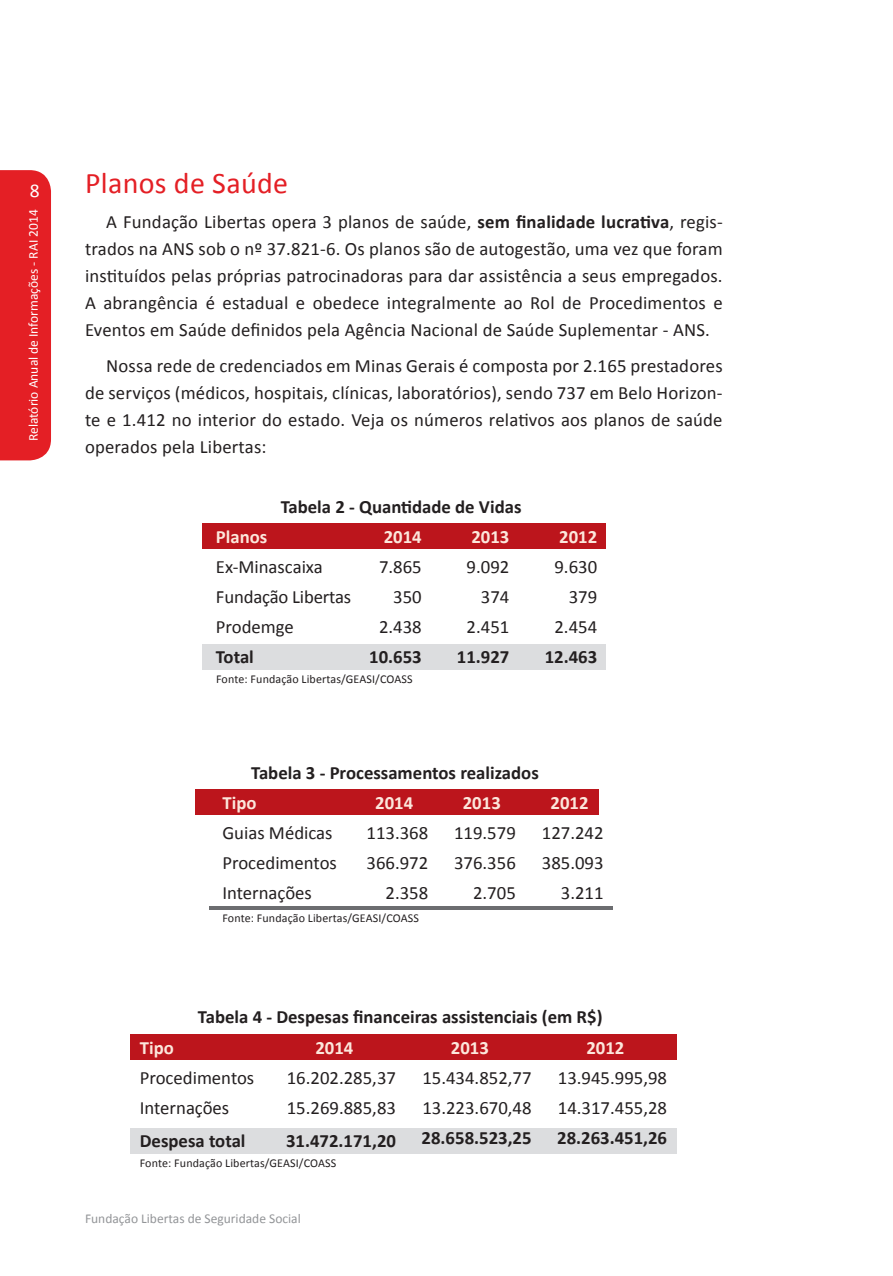
<style>
.page{position:relative;width:893px;height:1276px;background:#fff}
.page>*{position:absolute;margin:0;border:0;box-sizing:border-box;transform-origin:0 0}
.t1{font:30px "Calibri";letter-spacing:.01em;color:#e41f25}
.t2{font:19.5px "Calibri";color:#fff}
.t3{font:18.75px/30px "Calibri";color:#231f20}
.t4{font:700 18.75px "Calibri";color:#231f20}
.t5{font:700 18.75px "Calibri";color:#fce7dc}
.t6{font:13.5px "Calibri";color:#fff}
.t7{font:13.5px "Calibri";color:#939598}
.t8{font:12px "Calibri";letter-spacing:.01em;color:#231f20}
.s1{font-weight:700}
</style>
<div class="page">
<div style="left:0;top:170px;width:51px;height:290px;background:#e41f25"></div>
<div style="left:131px;top:1034px;width:546px;height:25px;background:#bc151c"></div>
<div style="left:131px;top:1128px;width:546px;height:25px;background:#dcdddf"></div>
<div style="left:202px;top:524px;width:403px;height:25px;background:#bc151c"></div>
<div style="left:203px;top:644px;width:403px;height:25px;background:#dcdddf"></div>
<div style="left:196px;top:789px;width:403px;height:26px;background:#bc151c"></div>
<hr style="left:209px;top:906px;width:403px;height:3px;background:#6c6d70">
<p class="t2" style="left:30px;top:178px;width:11px">8</p>
<p class="t6" style="left:25px;top:441px;width:233px;rotate:-90deg">Relatório Anual de Informações - RAI 2014</p>
<h1 class="t1" style="left:85px;top:164px;width:205px">Planos de Saúde</h1>
<p class="t3" style="left:85px;top:207px;width:639px;line-height:27px;text-align:justify;text-indent:21px">A Fundação Libertas opera 3 planos de saúde, <span class="s1">sem finalidade lucrativa</span>, regis&shy;trados na ANS sob o nº 37.821-6. Os planos são de autogestão, uma vez que foram instituídos pelas próprias patrocinadoras para dar assistência a seus empregados.<br>A abrangência é estadual e obedece integralmente ao Rol de Procedimentos e Eventos em Saúde definidos pela Agência Nacional de Saúde Suplementar - ANS.</p>
<p class="t3" style="left:85px;top:351px;width:639px;line-height:27px;text-align:justify;text-indent:21px">Nossa rede de credenciados em Minas Gerais é composta por 2.165 prestadores de serviços (médicos, hospitais, clínicas, laboratórios), sendo 737 em Belo Horizon&shy;te e 1.412 no interior do estado. Veja os números relativos aos planos de saúde operados pela Libertas:</p>
<p class="t4" style="left:281px;top:495px;width:242px">Tabela 2 - Quantidade de Vidas</p>
<p class="t5" style="left:216px;top:525px;width:53px">Planos</p>
<p class="t3" style="left:216px;top:550px;width:137px">Ex-Minascaixa<br>Fundação Libertas<br>Prodemge</p>
<p class="t4" style="left:216px;top:645px;width:39px">Total</p>
<p class="t5" style="left:384px;top:525px;width:40px">2014</p>
<p class="t3" style="left:379px;top:550px;width:44px;text-align:right">7.865<br>350<br>2.438</p>
<p class="t4" style="left:369px;top:645px;width:54px">10.653</p>
<p class="t8" style="left:216px;top:671px;width:198px">Fonte: Fundação Libertas/GEASI/COASS</p>
<p class="t5" style="left:471px;top:525px;width:40px">2013</p>
<p class="t3" style="left:467px;top:550px;width:44px;text-align:right">9.092<br>374<br>2.451</p>
<p class="t4" style="left:457px;top:645px;width:54px">11.927</p>
<p class="t5" style="left:559px;top:525px;width:40px">2012</p>
<p class="t3" style="left:554px;top:550px;width:44px;text-align:right">9.630<br>379<br>2.454</p>
<p class="t4" style="left:545px;top:645px;width:54px">12.463</p>
<p class="t4" style="left:251px;top:761px;width:289px">Tabela 3 - Processamentos realizados</p>
<p class="t5" style="left:222px;top:791px;width:36px">Tipo</p>
<p class="t3" style="left:222px;top:817px;width:116px">Guias Médicas<br>Procedimentos<br>Internações</p>
<p class="t5" style="left:463px;top:791px;width:40px">2013</p>
<p class="t3" style="left:454px;top:817px;width:63px;text-align:right">119.579<br>376.356<br>2.705</p>
<p class="t5" style="left:551px;top:791px;width:40px">2012</p>
<p class="t3" style="left:542px;top:817px;width:63px;text-align:right">127.242<br>385.093<br>3.211</p>
<p class="t5" style="left:375px;top:791px;width:40px">2014</p>
<p class="t3" style="left:366px;top:817px;width:63px;text-align:right">113.368<br>366.972<br>2.358</p>
<p class="t8" style="left:222px;top:910px;width:198px">Fonte: Fundação Libertas/GEASI/COASS</p>
<p class="t4" style="left:198px;top:1005px;width:406px">Tabela 4 - Despesas financeiras assistenciais (em R$)</p>
<p class="t5" style="left:140px;top:1035px;width:36px">Tipo</p>
<p class="t3" style="left:140px;top:1061px;width:116px">Procedimentos<br>Internações</p>
<p class="t4" style="left:140px;top:1128px;width:107px">Despesa total</p>
<p class="t5" style="left:315px;top:1035px;width:40px">2014</p>
<p class="t3" style="left:287px;top:1061px;width:111px">16.202.285,37<br>15.269.885,83</p>
<p class="t4" style="left:286px;top:1128px;width:111px">31.472.171,20</p>
<p class="t8" style="left:140px;top:1155px;width:198px">Fonte: Fundação Libertas/GEASI/COASS</p>
<p class="t7" style="left:85px;top:1210px;width:217px">Fundação Libertas de Seguridade Social</p>
<p class="t5" style="left:451px;top:1035px;width:40px">2013</p>
<p class="t3" style="left:422px;top:1061px;width:111px">15.434.852,77<br>13.223.670,48</p>
<p class="t4" style="left:422px;top:1125px;width:111px">28.658.523,25</p>
<p class="t5" style="left:586px;top:1035px;width:40px">2012</p>
<p class="t3" style="left:558px;top:1061px;width:111px">13.945.995,98<br>14.317.455,28</p>
<p class="t4" style="left:557px;top:1125px;width:111px">28.263.451,26</p>
</div>
